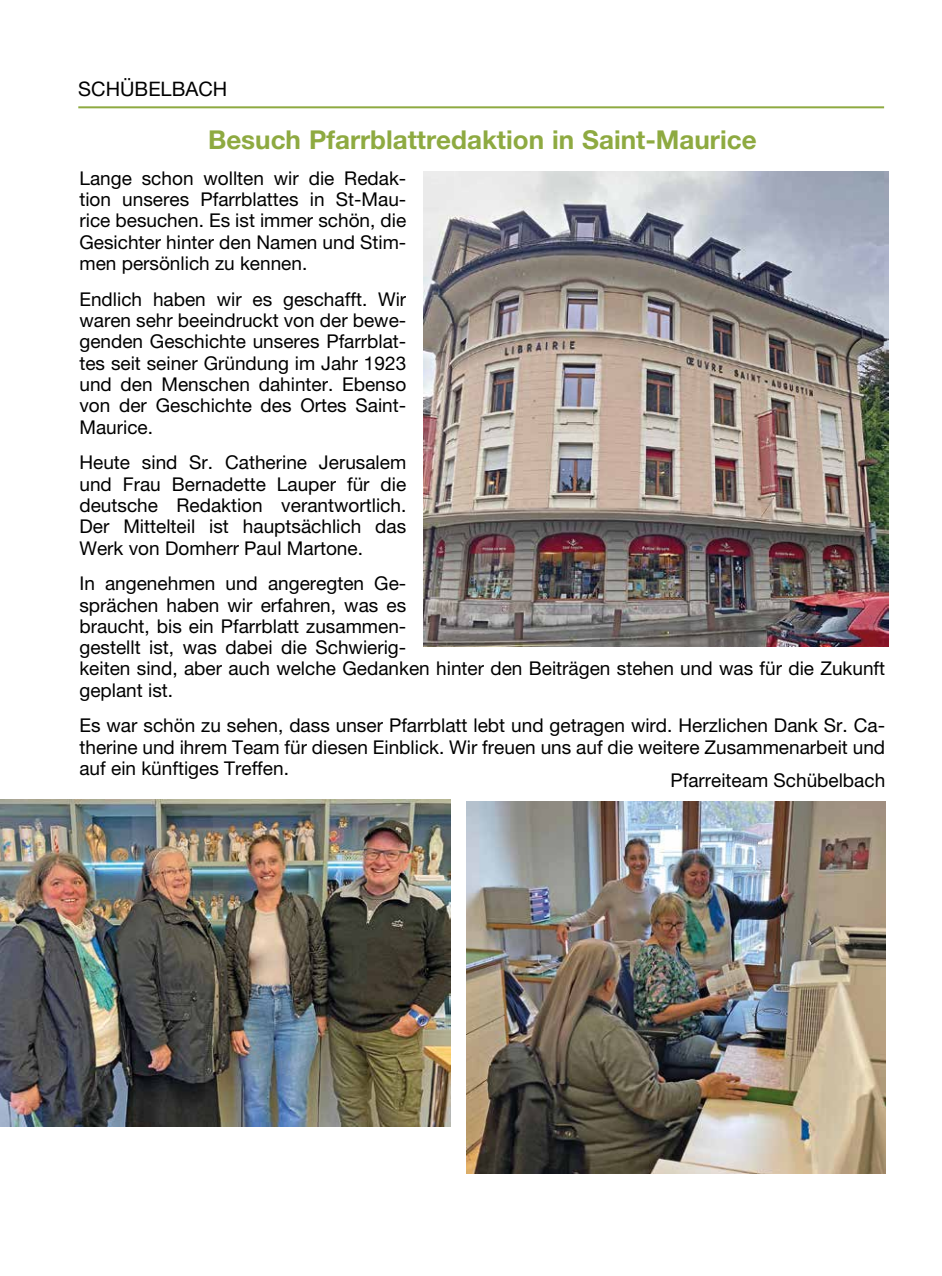
<style>
.page{position:relative;width:942px;height:1276px;background:#fff}
.page>*{position:absolute;margin:0;border:0;box-sizing:border-box;transform-origin:0 0}
.t1{font:700 26px "Helvetica Neue LT Pro";color:#8eaa41}
.t2{font:20px "Helvetica Neue LT Pro";color:#000}
.t3{font:19px/21.4px "Helvetica Neue LT Pro";color:#000;text-align:justify}
</style>
<div class="page">
<hr style="left:78px;top:106px;width:805px;height:2px;background:#8eaa41">
<img style="left:423px;top:171px;width:465px;height:475px">
<img style="left:0;top:799px;width:450px;height:327px">
<img style="left:466px;top:801px;width:418px;height:372px">
<p class="t2" style="left:78px;top:77px;width:150px">SCHÜBELBACH</p>
<h1 class="t1" style="left:208px;top:124px;width:550px">Besuch Pfarrblattredaktion in Saint-Maurice</h1>
<p class="t3" style="left:79px;top:167px;width:328px">Lange schon wollten wir die Redak&shy;tion unseres Pfarrblattes in St-Mau&shy;rice besuchen. Es ist immer schön, die Gesichter hinter den Namen und Stim&shy;men persönlich zu kennen.</p>
<p class="t3" style="left:79px;top:288px;width:328px">Endlich haben wir es geschafft. Wir waren sehr beeindruckt von der bewe&shy;genden Geschichte unseres Pfarrblat&shy;tes seit seiner Gründung im Jahr 1923 und den Menschen dahinter. Ebenso von der Geschichte des Ortes Saint-Maurice.</p>
<p class="t3" style="left:79px;top:451px;width:328px">Heute sind Sr. Catherine Jerusalem und Frau Bernadette Lauper für die deutsche Redaktion verantwortlich.<br>Der Mittelteil ist hauptsächlich das Werk von Domherr Paul Martone.</p>
<p class="t3" style="left:79px;top:572px;width:807px;text-align:left">In angenehmen und angeregten Ge-<br>sprächen haben wir erfahren, was es<br>braucht, bis ein Pfarrblatt zusammen-<br>gestellt ist, was dabei die Schwierig-<br>keiten sind, aber auch welche Gedanken hinter den Beiträgen stehen und was für die Zukunft geplant ist.</p>
<p class="t3" style="left:79px;top:715px;width:807px">Es war schön zu sehen, dass unser Pfarrblatt lebt und getragen wird. Herzlichen Dank Sr. Ca&shy;therine und ihrem Team für diesen Einblick. Wir freuen uns auf die weitere Zusammenarbeit und auf ein künftiges Treffen.</p>
<p class="t3" style="left:670px;top:769px;width:216px">Pfarreiteam Schübelbach</p>
</div>
